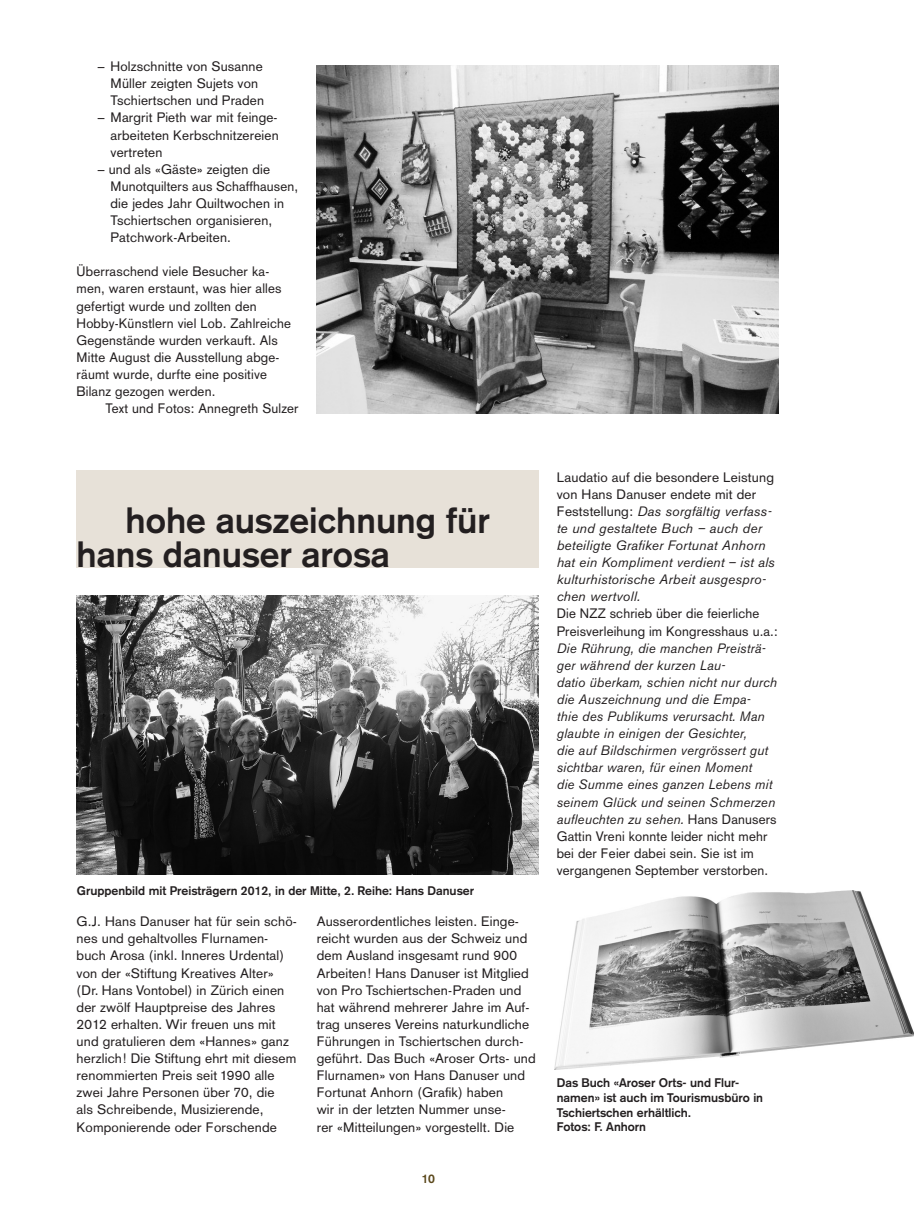
<style>
.page{position:relative;width:915px;height:1212px;background:#fff}
.page>*{position:absolute;margin:0;border:0;box-sizing:border-box;transform-origin:0 0}
.t1{font:700 36px/34.2px "Akzidenz Grotesk";color:#231f20}
.t2{font:13.5px/17.1px "Akzidenz Grotesk";letter-spacing:.01em;color:#231f20}
.t3{font:italic 13.5px/17.1px "Akzidenz Grotesk BE";letter-spacing:.01em;color:#231f20}
.t4{font:700 12.3px/14.7px "Akzidenz Grotesk";color:#231f20}
.t5{font:700 12.3px "Akzidenz Grotesk";color:#5a471a}
.s1{font-family:"Akzidenz Grotesk";font-style:normal}
</style>
<div class="page">
<img style="left:554px;top:890px;width:359px;height:179px">
<img style="left:316px;top:65px;width:462px;height:348px">
<div style="left:77px;top:470px;width:461px;height:97px;background:#e7e1d8"></div>
<img style="left:77px;top:596px;width:461px;height:279px">
<p class="t2" style="left:111px;top:58px;width:155px;text-indent:-13px">– Holzschnitte von Susanne<br>Müller zeigten Sujets von<br>Tschiertschen und Praden</p>
<p class="t2" style="left:111px;top:109px;width:169px;text-align:justify;text-indent:-13px">– Margrit Pieth war mit feinge&shy;arbeiteten Kerbschnitzereien vertreten</p>
<p class="t2" style="left:111px;top:160px;width:189px;text-indent:-13px">– und als «Gäste» zeigten die<br>Munotquilters aus Schaffhausen, die jedes Jahr Quiltwochen in<br>Tschiertschen organisieren,<br>Patchwork-Arbeiten.</p>
<p class="t2" style="left:77px;top:263px;width:216px">Überraschend viele Besucher ka&shy;men, waren erstaunt, was hier alles gefertigt wurde und zollten den Hobby-Künstlern viel Lob. Zahlreiche Gegenstände wurden verkauft. Als Mitte August die Ausstellung abge&shy;räumt wurde, durfte eine positive Bilanz gezogen werden.</p>
<p class="t2" style="left:105px;top:400px;width:194px">Text und Fotos: Annegreth Sulzer</p>
<h1 class="t1" style="left:77px;top:503px;width:414px;text-indent:49px">hohe auszeichnung für hans danuser arosa</h1>
<p class="t4" style="left:77px;top:883px;width:398px">Gruppenbild mit Preisträgern 2012, in der Mitte, 2. Reihe: Hans Danuser</p>
<p class="t2" style="left:316px;top:913px;width:220px">Ausserordentliches leisten. Einge&shy;reicht wurden aus der Schweiz und dem Ausland insgesamt rund 900<br>Arbeiten! Hans Danuser ist Mitglied von Pro Tschiertschen-Praden und hat während mehrerer Jahre im Auf&shy;trag unseres Vereins naturkundliche Führungen in Tschiertschen durch&shy;geführt. Das Buch «Aroser Orts- und Flurnamen» von Hans Danuser und Fortunat Anhorn (Grafik) haben<br>wir in der letzten Nummer unse-<br>rer «Mitteilungen» vorgestellt. Die</p>
<p class="t2" style="left:77px;top:913px;width:222px">G.J. Hans Danuser hat für sein schö&shy;nes und gehaltvolles Flurnamen&shy;buch Arosa (inkl. Inneres Urdental) von der «Stiftung Kreatives Alter» (Dr. Hans Vontobel) in Zürich einen der zwölf Hauptpreise des Jahres 2012 erhalten. Wir freuen uns mit und gratulieren dem «Hannes» ganz herzlich! Die Stiftung ehrt mit diesem renommierten Preis seit 1990 alle zwei Jahre Personen über 70, die<br>als Schreibende, Musizierende, Komponierende oder Forschende</p>
<p class="t5" style="left:421px;top:1171px;width:15px">10</p>
<p class="t2" style="left:556px;top:468px;width:219px">Laudatio auf die besondere Leistung von Hans Danuser endete mit der</p>
<p class="t3" style="left:556px;top:502px;width:219px"><span class="s1">Feststellung:</span> Das sorgfältig verfass&shy;te und gestaltete Buch – auch der beteiligte Grafiker Fortunat Anhorn hat ein Kompliment verdient – ist als kulturhistorische Arbeit ausgespro&shy;chen wertvoll.</p>
<p class="t2" style="left:556px;top:605px;width:222px">Die NZZ schrieb über die feierliche<br>Preisverleihung im Kongresshaus u.a.:</p>
<p class="t3" style="left:556px;top:639px;width:221px">Die Rührung, die manchen Preisträ&shy;ger während der kurzen Lau-<br>datio überkam, schien nicht nur durch die Auszeichnung und die Empa-<br>thie des Publikums verursacht. Man glaubte in einigen der Gesichter,<br>die auf Bildschirmen vergrössert gut sichtbar waren, für einen Moment<br>die Summe eines ganzen Lebens mit seinem Glück und seinen Schmerzen aufleuchten zu sehen. <span class="s1">Hans Danusers</span></p>
<p class="t2" style="left:556px;top:827px;width:213px">Gattin Vreni konnte leider nicht mehr bei der Feier dabei sein. Sie ist im vergangenen September verstorben.</p>
<p class="t4" style="left:556px;top:1075px;width:208px">Das Buch «Aroser Orts- und Flur&shy;namen» ist auch im Tourismusbüro in<br>Tschiertschen erhältlich.<br>Fotos: F. Anhorn</p>
</div>
